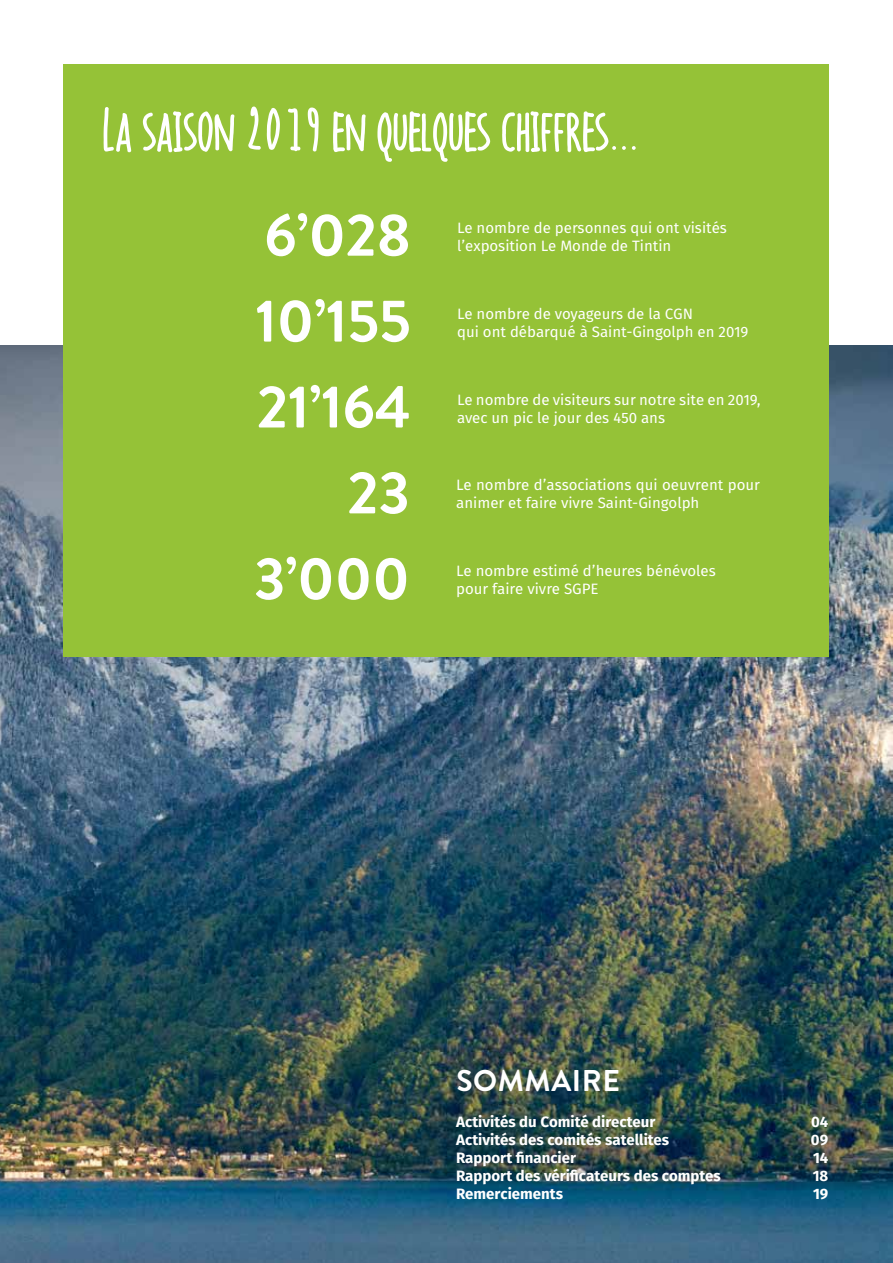
<style>
.page{position:relative;width:893px;height:1263px;background:#fff}
.page>*{position:absolute;margin:0;border:0;box-sizing:border-box;transform-origin:0 0}
.t1{font:500 60px "Ramdan";color:#fff}
.t2{font:700 60px "Brandon Grotesque";color:#fff}
.t3{font:700 30px "Brandon Grotesque";letter-spacing:.02em;color:#fff}
.t4{font:15px/18px "Fira Sans OT";color:#fff}
.t5{font:700 15px "Fira Sans OT";color:#fff}
</style>
<div class="page">
<img style="left:0;top:345px;width:893px;height:918px">
<div style="left:64px;top:64px;width:765px;height:592px;background:#95c237"></div>
<h1 class="t1" style="left:102px;top:95px;width:538px">La saison 2019 en quelques chiffres...</h1>
<h1 class="t2" style="left:264px;top:193px;width:148px">6’028</h1>
<p class="t4" style="left:457px;top:220px;width:271px">Le nombre de personnes qui ont visités l’exposition Le Monde de Tintin</p>
<h1 class="t2" style="left:255px;top:279px;width:157px">10’155</h1>
<p class="t4" style="left:457px;top:305px;width:293px">Le nombre de voyageurs de la CGN<br>qui ont débarqué à Saint-Gingolph en 2019</p>
<h1 class="t2" style="left:257px;top:365px;width:155px">21’164</h1>
<p class="t4" style="left:457px;top:391px;width:305px">Le nombre de visiteurs sur notre site en 2019, avec un pic le jour des 450 ans</p>
<h1 class="t2" style="left:347px;top:451px;width:64px">23</h1>
<p class="t4" style="left:456px;top:477px;width:305px">Le nombre d’associations qui oeuvrent pour animer et faire vivre Saint-Gingolph</p>
<h1 class="t2" style="left:254px;top:537px;width:157px">3’000</h1>
<p class="t4" style="left:456px;top:563px;width:261px">Le nombre estimé d’heures bénévoles pour faire vivre SGPE</p>
<h2 class="t3" style="left:456px;top:1060px;width:165px">SOMMAIRE</h2>
<p class="t5" style="left:456px;top:1111px;width:201px">Activités du Comité directeur</p>
<p class="t5" style="left:811px;top:1111px;width:19px">04</p>
<p class="t5" style="left:456px;top:1129px;width:215px">Activités des comités satellites</p>
<p class="t5" style="left:811px;top:1129px;width:19px">09</p>
<p class="t5" style="left:456px;top:1147px;width:121px">Rapport financier</p>
<p class="t5" style="left:813px;top:1147px;width:17px">14</p>
<p class="t5" style="left:456px;top:1165px;width:266px">Rapport des vérificateurs des comptes</p>
<p class="t5" style="left:813px;top:1165px;width:17px">18</p>
<p class="t5" style="left:456px;top:1183px;width:108px">Remerciements</p>
<p class="t5" style="left:813px;top:1183px;width:17px">19</p>
</div>
